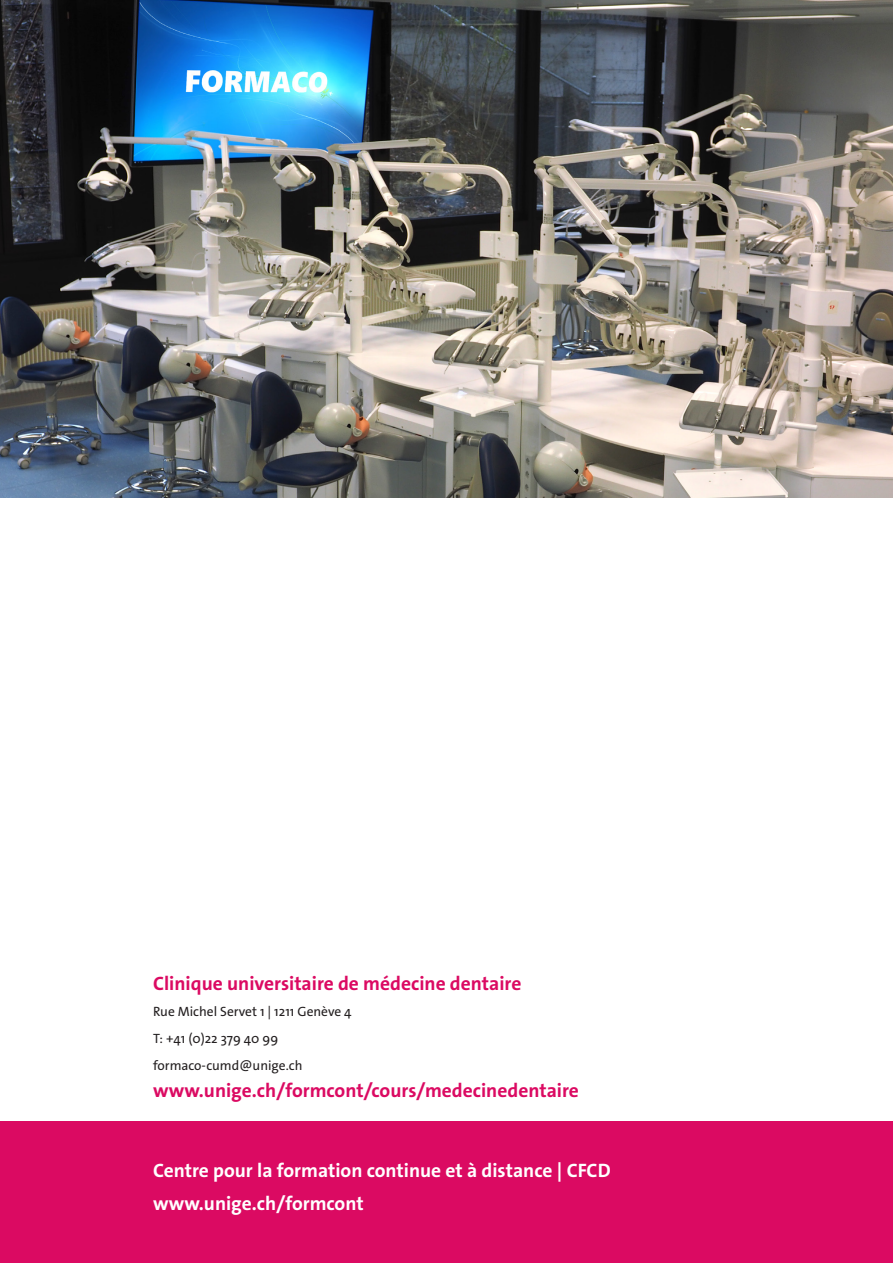
<style>
.page{position:relative;width:893px;height:1263px;background:#fff}
.page>*{position:absolute;margin:0;border:0;box-sizing:border-box;transform-origin:0 0}
.t1{font:700 19.5px "The Sans Os F";color:#db0a62}
.texte{font:700 19.5px "The Sans Os F";color:#fff}
.t2{font:13.5px "The Sans Os F";color:#231f20}
</style>
<div class="page">
<div style="left:0;top:1121px;width:893px;height:142px;background:#db0a62"></div>
<img style="left:0;top:0;width:893px;height:498px">
<p class="t1" style="left:153px;top:970px;width:370px">Clinique universitaire de médecine dentaire</p>
<p class="t2" style="left:153px;top:1003px;width:200px">Rue Michel Servet 1 | 1211 Genève 4</p>
<p class="t2" style="left:153px;top:1030px;width:127px">T: +41 (0)22 379 40 99</p>
<p class="t2" style="left:153px;top:1057px;width:151px">formaco-cumd@unige.ch</p>
<p class="t1" style="left:153px;top:1078px;width:427px">www.unige.ch/formcont/cours/medecinedentaire</p>
<p class="texte" style="left:153px;top:1157px;width:459px">Centre pour la formation continue et à distance | CFCD</p>
<p class="texte" style="left:153px;top:1190px;width:212px">www.unige.ch/formcont</p>
</div>
